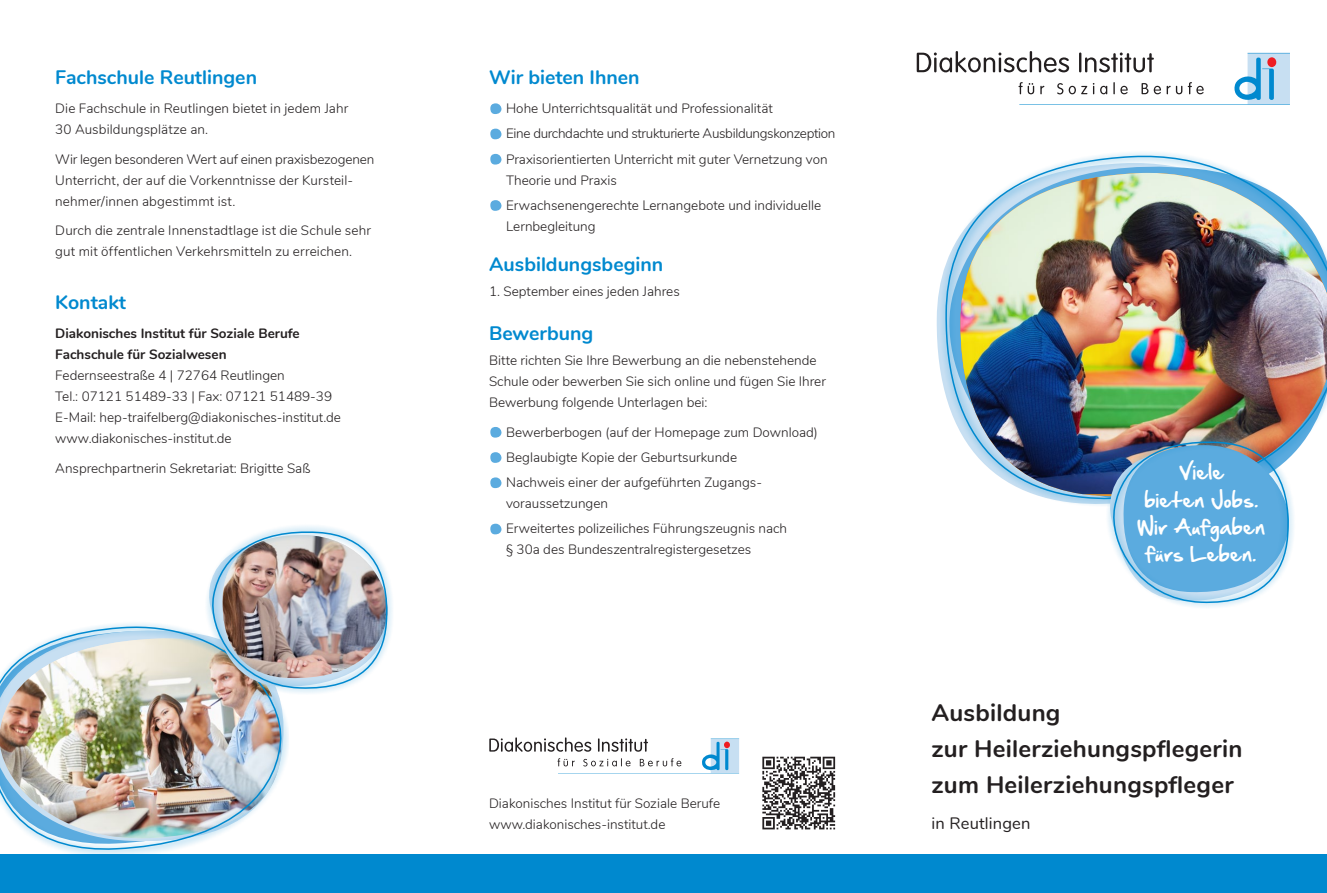
<style>
.page{position:relative;width:1327px;height:893px;background:#fff}
.page>*{position:absolute;margin:0;border:0;box-sizing:border-box;transform-origin:0 0}
.t1{font:700 24px/36px "Nunito";letter-spacing:.01em;color:#231f20}
.t2{font:700 19.5px "Nunito";color:#0089cf}
.t3{font:17.7px/27.3px "Hand Of Sean";letter-spacing:.02em;color:#fff;text-align:center;scale:1.05 1}
.t4{font:16.5px "Nunito";letter-spacing:.01em;color:#231f20}
.t5{font:300 13.5px/21px "Nunito";color:#231f20}
.t6{font:700 13.5px/21px "Nunito";color:#231f20}
</style>
<div class="page">
<svg style="left:936px;top:270px;width:161px;height:235px"></svg>
<img style="left:944px;top:152px;width:383px;height:352px">
<div style="left:0;top:855px;width:1327px;height:38px;background:#0089cf"></div>
<div style="left:1247px;top:53px;width:43px;height:51px;background:#c7dff2"></div>
<hr style="left:1247px;top:53px;width:43px;height:1px;background:#0089cf">
<svg style="left:1234px;top:57px;width:42px;height:45px"></svg>
<hr style="left:1019px;top:104px;width:271px;height:1px;background:#0089cf">
<svg style="left:916px;top:51px;width:287px;height:43px"></svg>
<div style="left:711px;top:739px;width:28px;height:34px;background:#c7dff2"></div>
<svg style="left:702px;top:739px;width:28px;height:32px"></svg>
<hr style="left:558px;top:773px;width:181px;height:1px;background:#0089cf">
<svg style="left:489px;top:737px;width:192px;height:29px"></svg>
<svg style="left:762px;top:757px;width:73px;height:72px"></svg>
<svg style="left:490px;top:103px;width:12px;height:11px"></svg>
<svg style="left:490px;top:129px;width:12px;height:10px"></svg>
<svg style="left:490px;top:154px;width:12px;height:11px"></svg>
<svg style="left:490px;top:200px;width:12px;height:11px"></svg>
<svg style="left:490px;top:427px;width:12px;height:11px"></svg>
<svg style="left:490px;top:452px;width:12px;height:11px"></svg>
<svg style="left:490px;top:477px;width:12px;height:11px"></svg>
<svg style="left:490px;top:524px;width:12px;height:10px"></svg>
<svg style="left:1097px;top:425px;width:207px;height:183px"></svg>
<svg style="left:0;top:853px;width:291px;height:2px"></svg>
<img style="left:0;top:623px;width:289px;height:230px">
<img style="left:197px;top:526px;width:196px;height:178px">
<h2 class="t2" style="left:55px;top:62px;width:203px">Fachschule Reutlingen</h2>
<p class="t5" style="left:55px;top:97px;width:294px">Die Fachschule in Reutlingen bietet in jedem Jahr<br>30 Ausbildungsplätze an.</p>
<p class="t5" style="left:55px;top:148px;width:320px">Wir legen besonderen Wert auf einen praxisbezogenen<br>Unterricht, der auf die Vorkenntnisse der Kursteil&shy;nehmer/innen abgestimmt ist.</p>
<p class="t5" style="left:55px;top:219px;width:317px">Durch die zentrale Innenstadtlage ist die Schule sehr gut mit öffentlichen Verkehrsmitteln zu erreichen.</p>
<h2 class="t2" style="left:55px;top:287px;width:72px">Kontakt</h2>
<p class="t6" style="left:55px;top:322px;width:246px">Diakonisches Institut für Soziale Berufe<br>Fachschule für Sozialwesen</p>
<p class="t5" style="left:55px;top:364px;width:287px">Federnseestraße 4 | 72764 Reutlingen<br>Tel.: 07121 51489-33 | Fax: 07121 51489-39<br>E-Mail: hep-traifelberg@diakonisches-institut.de www.diakonisches-institut.de</p>
<p class="t5" style="left:55px;top:457px;width:257px">Ansprechpartnerin Sekretariat: Brigitte Saß</p>
<h2 class="t2" style="left:489px;top:62px;width:152px">Wir bieten Ihnen</h2>
<p class="t5" style="left:506px;top:95px;width:331px;line-height:25.2px">Hohe Unterrichtsqualität und Professionalität<br>Eine durchdachte und strukturierte Ausbildungskonzeption<br>Praxisorientierten Unterricht mit guter Vernetzung von</p>
<p class="t5" style="left:506px;top:166px;width:316px;line-height:25.2px">Theorie und Praxis<br>Erwachsenengerechte Lernangebote und individuelle</p>
<p class="t5" style="left:506px;top:215px;width:91px">Lernbegleitung</p>
<h2 class="t2" style="left:489px;top:249px;width:176px">Ausbildungsbeginn</h2>
<p class="t5" style="left:489px;top:280px;width:192px">1. September eines jeden Jahres</p>
<h2 class="t2" style="left:489px;top:319px;width:106px">Bewerbung</h2>
<p class="t5" style="left:489px;top:349px;width:338px">Bitte richten Sie Ihre Bewerbung an die nebenstehende<br>Schule oder bewerben Sie sich online und fügen Sie Ihrer<br>Bewerbung folgende Unterlagen bei:</p>
<p class="t5" style="left:506px;top:418px;width:313px;line-height:25.2px">Bewerberbogen (auf der Homepage zum Download)<br>Beglaubigte Kopie der Geburtsurkunde<br>Nachweis einer der aufgeführten Zugangs-</p>
<p class="t5" style="left:506px;top:490px;width:282px;line-height:25.2px">voraussetzungen<br>Erweitertes polizeiliches Führungszeugnis nach</p>
<p class="t5" style="left:506px;top:538px;width:247px">§ 30a des Bundeszentralregistergesetzes</p>
<p class="t5" style="left:489px;top:792px;width:232px">Diakonisches Institut für Soziale Berufe www.diakonisches-institut.de</p>
<h3 class="t3" style="left:1137px;top:459px;width:123px">Viele<br>bieten Jobs.<br>Wir Aufgaben fürs Leben.</h3>
<h1 class="t1" style="left:931px;top:693px;width:312px">Ausbildung<br>zur Heilerziehungspflegerin zum Heilerziehungspfleger</h1>
<p class="t4" style="left:931px;top:811px;width:101px">in Reutlingen</p>
</div>
